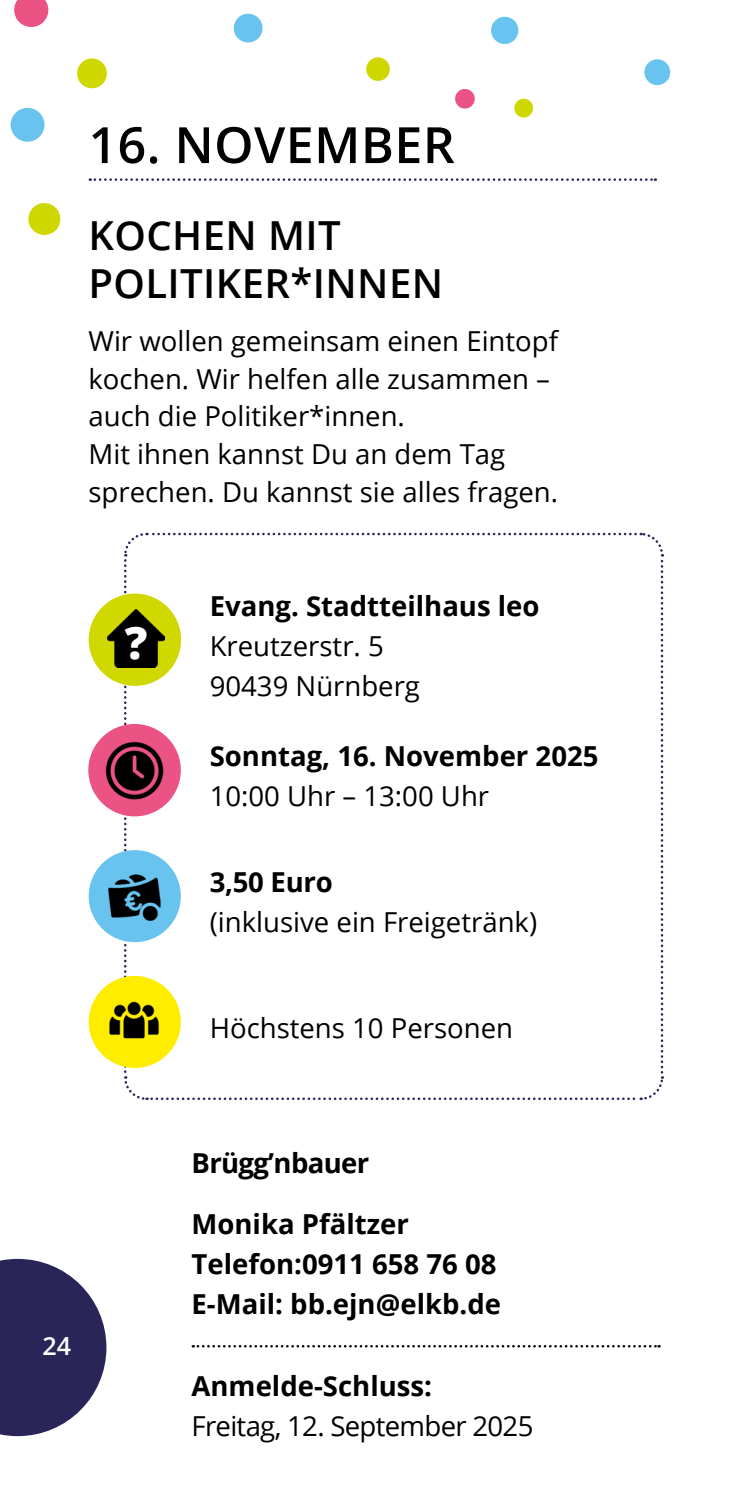
<style>
.page{position:relative;width:745px;height:1489px;background:#fff}
.page>*{position:absolute;margin:0;border:0;box-sizing:border-box;transform-origin:0 0}
.t1{font:600 50px "Open Sans";letter-spacing:.01em;color:#000}
.t2{font:800 44.75px "Open Sans";color:#fff}
.t3{font:600 40px/48px "Open Sans";letter-spacing:.01em;color:#000}
.t4{font:27.5px/37.5px "Open Sans";color:#000}
.t5{font:700 27.5px/40px "Open Sans";color:#000}
.t6{font:27.5px "Open Sans";letter-spacing:-.025em;color:#000}
.t7{font:700 27.5px "Open Sans";letter-spacing:-.025em;color:#000}
.t8{font:600 25px "Open Sans";color:#fff}
</style>
<div class="page">
<div style="left:455px;top:89px;width:19px;height:20px;background:#ea5384;border-radius:50%"></div>
<svg style="left:14px;top:0;width:34px;height:27px"></svg>
<div style="left:490px;top:17px;width:28px;height:27px;background:#69c3ef;border-radius:50%"></div>
<div style="left:644px;top:59px;width:25px;height:26px;background:#69c3ef;border-radius:50%"></div>
<div style="left:233px;top:14px;width:29px;height:28px;background:#69c3ef;border-radius:50%"></div>
<div style="left:11px;top:108px;width:33px;height:34px;background:#69c3ef;border-radius:50%"></div>
<div style="left:366px;top:57px;width:23px;height:24px;background:#cfd700;border-radius:50%"></div>
<div style="left:514px;top:99px;width:18px;height:18px;background:#cfd700;border-radius:50%"></div>
<div style="left:77px;top:58px;width:30px;height:30px;background:#cfd700;border-radius:50%"></div>
<div style="left:28px;top:203px;width:32px;height:32px;background:#cfd700;border-radius:50%"></div>
<svg style="left:122px;top:532px;width:542px;height:568px"></svg>
<svg style="left:193px;top:1345px;width:466px;height:2px"></svg>
<svg style="left:90px;top:178px;width:565px;height:3px"></svg>
<div style="left:88px;top:724px;width:93px;height:92px;background:#ea5384;border-radius:50%"></div>
<img style="left:105px;top:741px;width:59px;height:59px">
<div style="left:89px;top:975px;width:92px;height:92px;background:#ffed00;border-radius:50%"></div>
<img style="left:109px;top:1001px;width:50px;height:38px">
<div style="left:89px;top:850px;width:92px;height:92px;background:#69c3ef;border-radius:50%"></div>
<img style="left:108px;top:874px;width:52px;height:47px">
<div style="left:89px;top:593px;width:92px;height:93px;background:#d1d700;border-radius:50%"></div>
<img style="left:107px;top:609px;width:58px;height:58px">
<svg style="left:0;top:1258px;width:106px;height:177px"></svg>
<h1 class="t1" style="left:88px;top:111px;width:367px">16. NOVEMBER</h1>
<h3 class="t3" style="left:88px;top:210px;width:356px">KOCHEN MIT<br>POLITIKER*INNEN</h3>
<p class="t4" style="left:88px;top:322px;width:471px">Wir wollen gemeinsam einen Eintopf kochen. Wir helfen alle zusammen – auch die Politiker*innen.<br>Mit ihnen kannst Du an dem Tag sprechen. Du kannst sie alles fragen.</p>
<h2 class="t2" style="left:125px;top:608px;width:24px">?</h2>
<p class="t5" style="left:209px;top:585px;width:331px">Evang. Stadtteilhaus leo</p>
<p class="t4" style="left:209px;top:625px;width:212px;line-height:40px">Kreutzerstr. 5<br>90439 Nürnberg</p>
<p class="t5" style="left:209px;top:735px;width:390px">Sonntag, 16. November 2025</p>
<p class="t4" style="left:209px;top:776px;width:281px">10:00 Uhr – 13:00 Uhr</p>
<p class="t5" style="left:209px;top:861px;width:125px">3,50 Euro</p>
<p class="t4" style="left:209px;top:902px;width:329px">(inklusive ein Freigetränk)</p>
<p class="t4" style="left:209px;top:1008px;width:305px">Höchstens 10 Personen</p>
<p class="t8" style="left:42px;top:1328px;width:30px">24</p>
<p class="t7" style="left:191px;top:1143px;width:179px">Brügg’nbauer</p>
<p class="t5" style="left:191px;top:1203px;width:311px">Monika Pfältzer<br>Telefon:0911 658 76 08<br>E-Mail: bb.ejn@elkb.de</p>
<p class="t5" style="left:191px;top:1364px;width:242px">Anmelde-Schluss:</p>
<p class="t6" style="left:191px;top:1406px;width:343px">Freitag, 12. September 2025</p>
</div>
